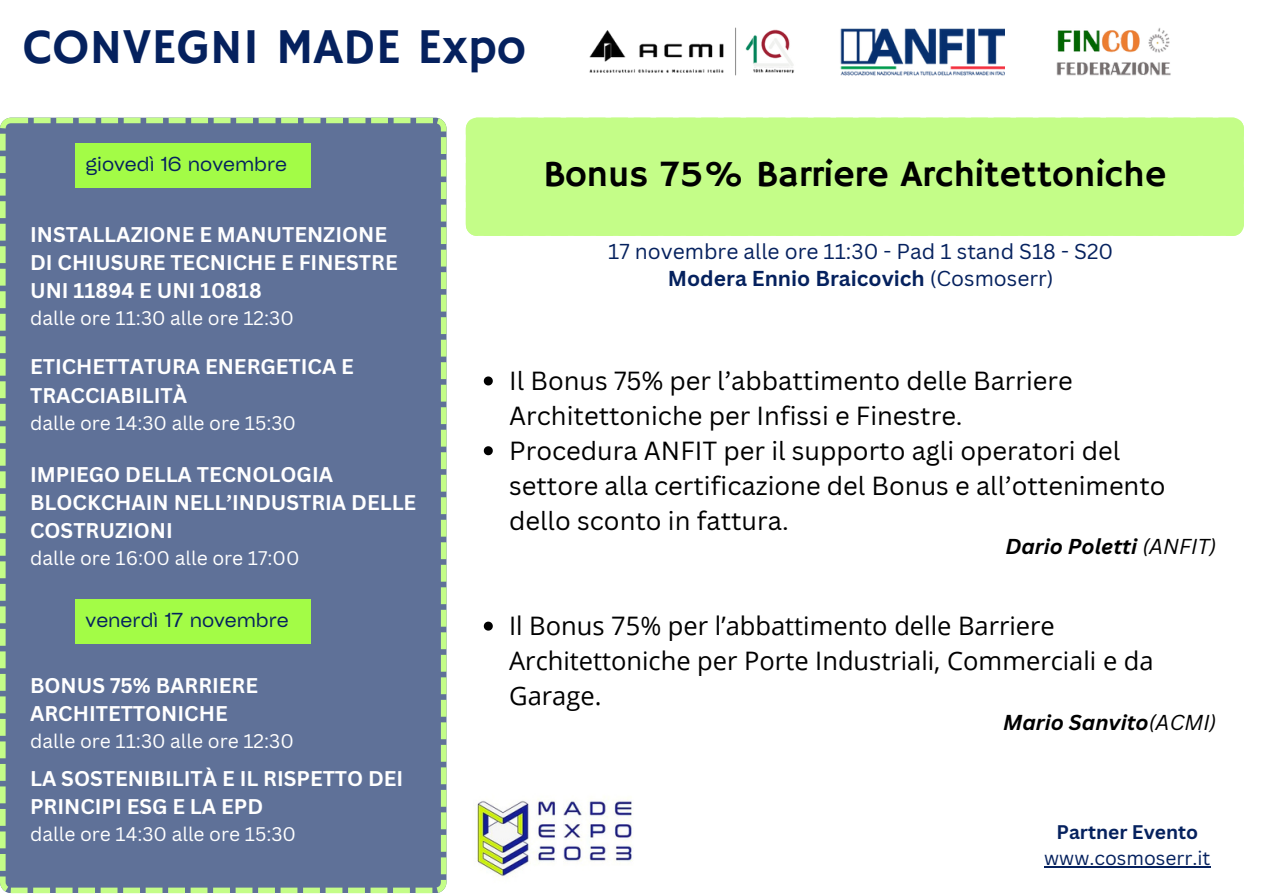
<style>
.page{position:relative;width:1263px;height:894px;background:#fff}
.page>*{position:absolute;margin:0;border:0;box-sizing:border-box;transform-origin:0 0}
.t1{font:49.95px "Hammersmith One";color:#05215e}
.t2{font:37.05px "Hammersmith One";color:#000}
.t3{font:25.5px/34.8px "Canva Sans";color:#000}
.t4{font:25.5px/34.8px "Open Sans";color:#000}
.t5{font:21px "Canva Sans";color:#05215e}
.t6{font:italic 700 21px "Canva Sans";color:#000}
.t7{font:700 21px "Canva Sans";color:#05215e}
.t8{font:700 20.7px/28px "Canva Sans";color:#fff}
.t9{font:19.35px "Cy Grotesk Key";color:#05215e}
.t10{font:19.2px "Canva Sans";color:#fff}
.t11{font:19.2px "Canva Sans";color:#05215e}
.t12{font:700 19.2px "Canva Sans";color:#05215e}
.s1{font-weight:400}
</style>
<div class="page">
<img style="left:589px;top:27px;width:206px;height:49px">
<img style="left:840px;top:28px;width:164px;height:48px">
<img style="left:1056px;top:28px;width:115px;height:48px">
<div style="left:0;top:118px;width:446px;height:774px;background:#5f7198"></div>
<div style="left:466px;top:118px;width:778px;height:118px;background:#c4fd88"></div>
<div style="left:75px;top:143px;width:235px;height:45px;background:#a3fc46"></div>
<div style="left:75px;top:599px;width:235px;height:45px;background:#a3fc46"></div>
<img style="left:477px;top:799px;width:156px;height:80px">
<hr style="left:1044px;top:866px;width:166px;height:1px;background:#05215e">
<svg style="left:484px;top:376px;width:9px;height:9px"></svg>
<svg style="left:484px;top:446px;width:9px;height:9px"></svg>
<svg style="left:484px;top:621px;width:9px;height:9px"></svg>
<p class="t1" style="left:23px;top:18px;width:504px">CONVEGNI MADE Expo</p>
<p class="t9" style="left:86px;top:152px;width:203px">giovedì 16 novembre</p>
<p class="t2" style="left:543px;top:152px;width:624px">Bonus 75% Barriere Architettoniche</p>
<p class="t8" style="left:30px;top:220px;width:369px">INSTALLAZIONE E MANUTENZIONE<br>DI CHIUSURE TECNICHE E FINESTRE</p>
<p class="t8" style="left:30px;top:276px;width:233px">UNI 11894 E UNI 10818</p>
<p class="t10" style="left:30px;top:305px;width:265px">dalle ore 11:30 alle ore 12:30</p>
<p class="t8" style="left:30px;top:352px;width:325px">ETICHETTATURA ENERGETICA E<br>TRACCIABILITÀ</p>
<p class="t10" style="left:30px;top:409px;width:267px">dalle ore 14:30 alle ore 15:30</p>
<p class="t8" style="left:30px;top:459px;width:388px">IMPIEGO DELLA TECNOLOGIA<br>BLOCKCHAIN NELL’INDUSTRIA DELLE<br>COSTRUZIONI</p>
<p class="t10" style="left:30px;top:544px;width:271px">dalle ore 16:00 alle ore 17:00</p>
<p class="t9" style="left:86px;top:607px;width:205px">venerdì 17 novembre</p>
<p class="t8" style="left:30px;top:671px;width:229px">BONUS 75% BARRIERE<br>ARCHITETTONICHE</p>
<p class="t10" style="left:30px;top:727px;width:265px">dalle ore 11:30 alle ore 12:30</p>
<p class="t8" style="left:30px;top:763px;width:375px">LA SOSTENIBILITÀ E IL RISPETTO DEI<br>PRINCIPI ESG E LA EPD</p>
<p class="t10" style="left:30px;top:820px;width:267px">dalle ore 14:30 alle ore 15:30</p>
<p class="t5" style="left:608px;top:237px;width:506px">17 novembre alle ore 11:30 - Pad 1 stand S18 - S20</p>
<p class="t7" style="left:668px;top:264px;width:387px">Modera Ennio Braicovich <span class="s1">(Cosmoserr)</span></p>
<p class="t3" style="left:509px;top:362px;width:565px">Il Bonus 75% per l’abbattimento delle Barriere<br>Architettoniche per Infissi e Finestre.</p>
<p class="t3" style="left:509px;top:432px;width:658px">Procedura ANFIT per il supporto agli operatori del settore alla certificazione del Bonus e all’ottenimento dello sconto in fattura.</p>
<p class="t6" style="left:1005px;top:531px;width:213px">Dario Poletti <span class="s1">(ANFIT)</span></p>
<p class="t4" style="left:509px;top:607px;width:646px">Il Bonus 75% per l’abbattimento delle Barriere<br>Architettoniche per Porte Industriali, Commerciali e da<br>Garage.</p>
<p class="t6" style="left:1003px;top:706px;width:215px">Mario Sanvito<span class="s1">(ACMI)</span></p>
<p class="t12" style="left:1056px;top:818px;width:143px">Partner Evento</p>
<p class="t11" style="left:1044px;top:844px;width:168px">www.cosmoserr.it</p>
</div>
